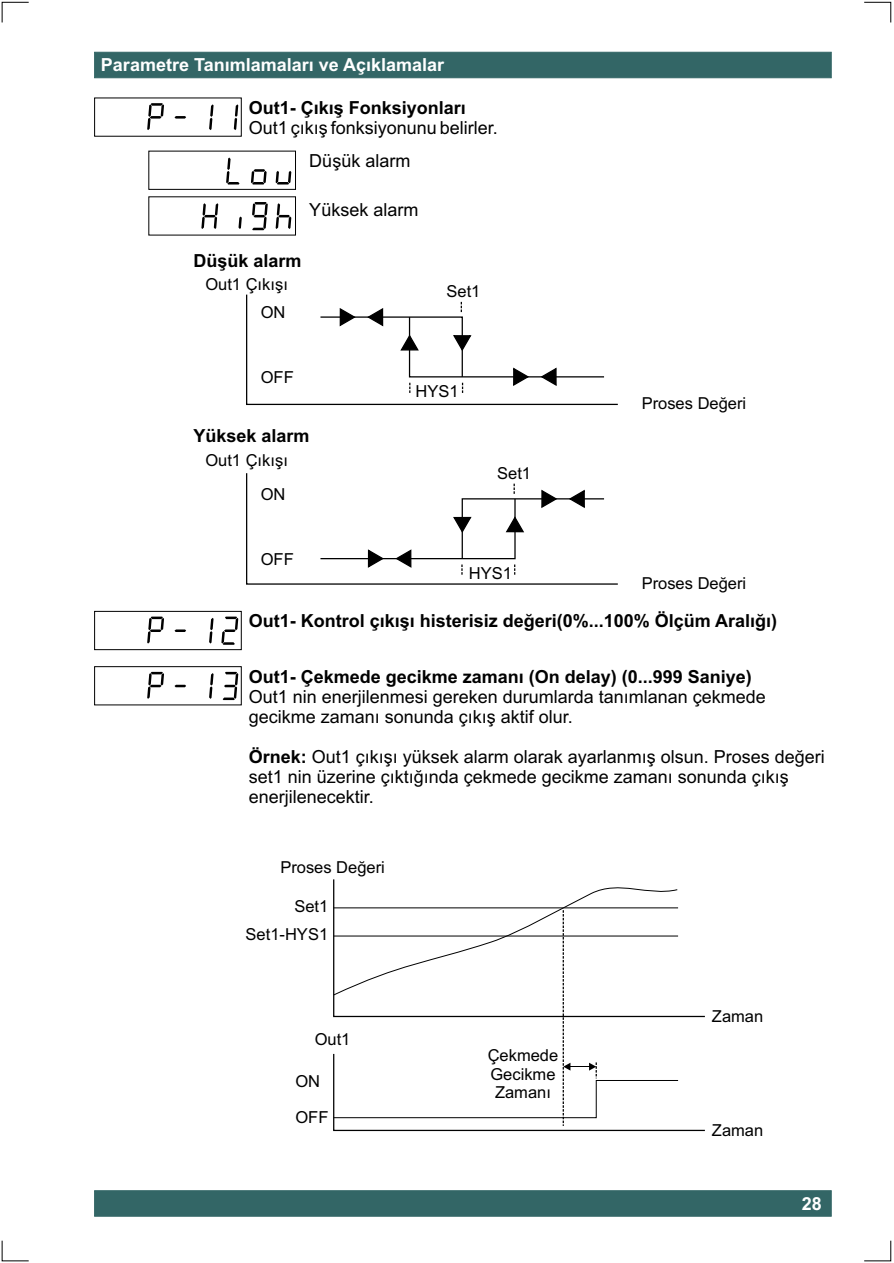
<style>
.page{position:relative;width:894px;height:1263px;background:#fff}
.page>*{position:absolute;margin:0;border:0;box-sizing:border-box;transform-origin:0 0}
.t1{font:18px/20.1px "Arial";color:#000}
.t2{font:700 18px "Arial";color:#000}
.t3{font:700 18px "Arial";color:#fff}
.t4{font:16.5px/18.5px "Arial";color:#000}
.s1{font-weight:700}
</style>
<div class="page">
<svg style="left:246px;top:473px;width:372px;height:112px"></svg>
<div style="left:94px;top:52px;width:737px;height:26px;background:#366;border:1px solid #366"></div>
<div style="left:94px;top:1191px;width:737px;height:25px;background:#366"></div>
<svg style="left:1px;top:1px;width:28px;height:22px"></svg>
<svg style="left:1px;top:1240px;width:28px;height:22px"></svg>
<svg style="left:864px;top:1px;width:28px;height:22px"></svg>
<svg style="left:864px;top:1240px;width:28px;height:22px"></svg>
<svg style="left:246px;top:294px;width:372px;height:112px"></svg>
<svg style="left:333px;top:879px;width:372px;height:253px"></svg>
<div style="left:94px;top:611px;width:148px;height:39px;border:1px solid #000"></div>
<div style="left:94px;top:666px;width:148px;height:39px;border:1px solid #000"></div>
<svg style="left:147px;top:103px;width:17px;height:27px"></svg>
<svg style="left:147px;top:617px;width:17px;height:27px"></svg>
<svg style="left:147px;top:672px;width:17px;height:27px"></svg>
<svg style="left:175px;top:116px;width:11px;height:3px"></svg>
<svg style="left:175px;top:629px;width:11px;height:3px"></svg>
<svg style="left:175px;top:685px;width:11px;height:2px"></svg>
<svg style="left:209px;top:104px;width:5px;height:26px"></svg>
<svg style="left:209px;top:618px;width:5px;height:26px"></svg>
<svg style="left:209px;top:673px;width:5px;height:26px"></svg>
<svg style="left:234px;top:104px;width:4px;height:26px"></svg>
<svg style="left:221px;top:617px;width:17px;height:28px"></svg>
<svg style="left:223px;top:672px;width:15px;height:28px"></svg>
<div style="left:148px;top:151px;width:148px;height:39px;border:1px solid #000"></div>
<svg style="left:201px;top:203px;width:17px;height:26px"></svg>
<svg style="left:239px;top:217px;width:3px;height:12px"></svg>
<svg style="left:226px;top:158px;width:14px;height:27px"></svg>
<svg style="left:251px;top:169px;width:16px;height:16px"></svg>
<svg style="left:252px;top:202px;width:16px;height:28px"></svg>
<svg style="left:276px;top:171px;width:15px;height:14px"></svg>
<svg style="left:276px;top:203px;width:15px;height:26px"></svg>
<p class="t3" style="left:101px;top:58px;width:345px">Parametre Tanýmlamalarý ve Açýklamalar</p>
<p class="t2" style="left:249px;top:101px;width:219px">Out1- Çýkýþ Fonksiyonlarý</p>
<p class="t1" style="left:309px;top:113px;width:190px;line-height:33px;text-indent:-61px">Out1 çýkýþ fonksiyonunu belirler.<br>Düþük alarm</p>
<p class="t1" style="left:309px;top:202px;width:111px">Yüksek alarm</p>
<p class="t2" style="left:193px;top:254px;width:110px">Düþük alarm</p>
<p class="t4" style="left:205px;top:276px;width:84px">Out1 Çýkýþý</p>
<p class="t4" style="left:261px;top:305px;width:26px">ON</p>
<p class="t4" style="left:261px;top:369px;width:35px">OFF</p>
<p class="t2" style="left:193px;top:429px;width:118px">Yüksek alarm</p>
<p class="t4" style="left:205px;top:453px;width:84px">Out1 Çýkýþý</p>
<p class="t4" style="left:261px;top:487px;width:26px">ON</p>
<p class="t4" style="left:261px;top:551px;width:35px">OFF</p>
<p class="t4" style="left:446px;top:284px;width:35px">Set1</p>
<p class="t4" style="left:416px;top:383px;width:45px">HYS1</p>
<p class="t4" style="left:497px;top:465px;width:35px">Set1</p>
<p class="t4" style="left:469px;top:565px;width:45px">HYS1</p>
<p class="t4" style="left:642px;top:396px;width:106px">Proses Deðeri</p>
<p class="t4" style="left:642px;top:575px;width:106px">Proses Deðeri</p>
<p class="t2" style="left:249px;top:614px;width:530px">Out1- Kontrol çýkýþý histerisiz deðeri(0%...100% Ölçüm Aralýðý)</p>
<p class="t2" style="left:249px;top:670px;width:505px">Out1- Çekmede gecikme zamaný (On delay) (0...999 Saniye)</p>
<p class="t1" style="left:249px;top:688px;width:519px">Out1 nin enerjilenmesi gereken durumlarda tanýmlanan çekmede gecikme zamaný sonunda çýkýþ aktif olur.</p>
<p class="t1" style="left:249px;top:748px;width:578px"><span class="s1">Örnek:</span> Out1 çýkýþý yüksek alarm olarak ayarlanmýþ olsun. Proses deðeri set1 nin üzerine çýktýðýnda çekmede gecikme zamaný sonunda çýkýþ enerjilenecektir.</p>
<p class="t4" style="left:280px;top:860px;width:106px">Proses Deðeri</p>
<p class="t4" style="left:246px;top:894px;width:84px;line-height:28.2px;text-align:right">Set1<br>Set1-HYS1</p>
<p class="t4" style="left:315px;top:1032px;width:37px">Out1</p>
<p class="t4" style="left:295px;top:1065px;width:35px;line-height:35.8px">ON<br>OFF</p>
<p class="t4" style="left:488px;top:1048px;width:72px">Çekmede<br>Gecikme<br>Zamaný</p>
<p class="t4" style="left:712px;top:1008px;width:53px">Zaman</p>
<p class="t4" style="left:712px;top:1122px;width:53px">Zaman</p>
<p class="t3" style="left:802px;top:1197px;width:22px">28</p>
</div>
